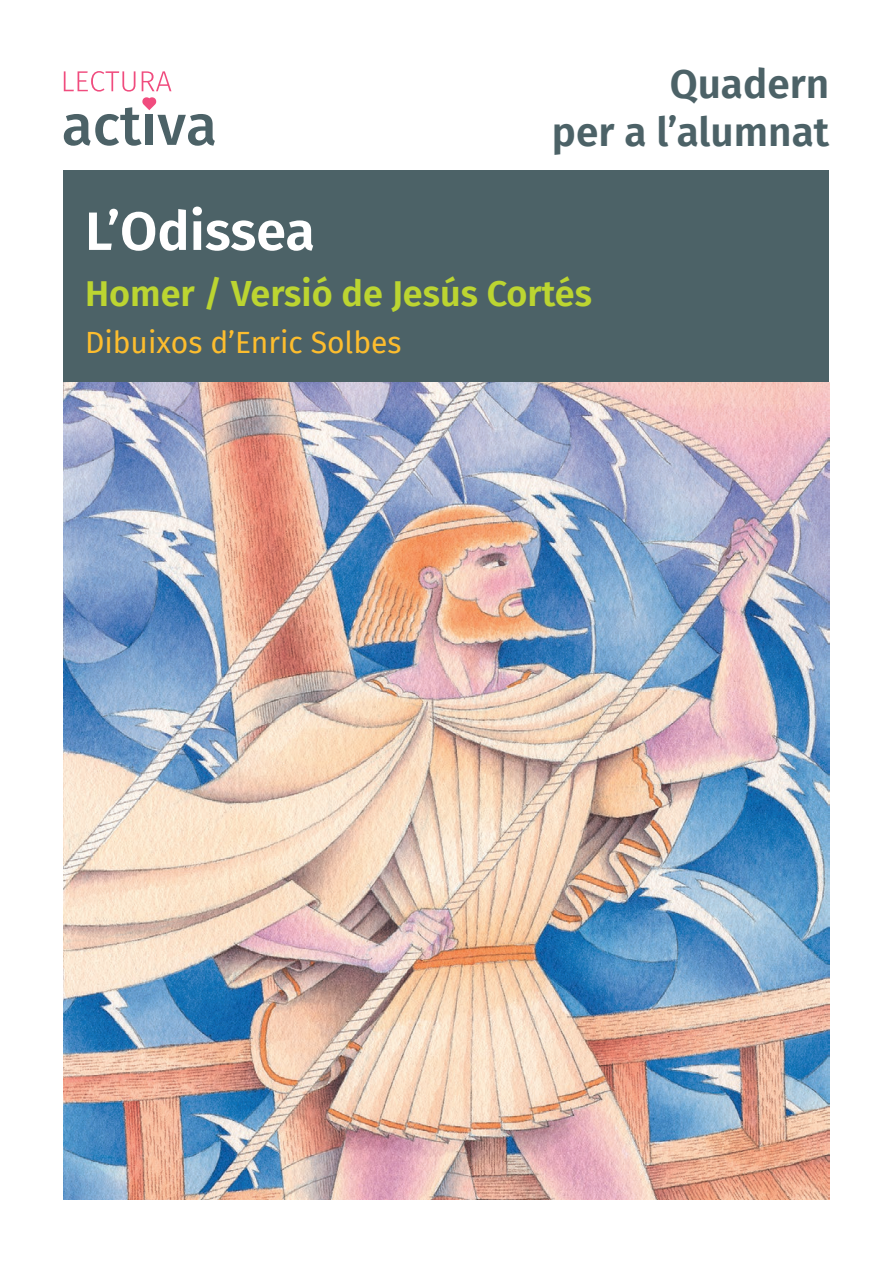
<style>
.page{position:relative;width:893px;height:1263px;background:#fff}
.page>*{position:absolute;margin:0;border:0;box-sizing:border-box;transform-origin:0 0}
.t1{font:600 54px "Fira Sans";color:#fff}
.t2{font:600 40.5px/47.2px "Fira Sans";color:#4c6267;text-align:right}
.t3{font:600 36px "Fira Sans";color:#bcd531}
.t4{font:30px "Fira Sans";color:#fdbd2e}
</style>
<div class="page">
<div style="left:64px;top:170px;width:765px;height:213px;background:#4c6267"></div>
<img style="left:64px;top:383px;width:765px;height:816px">
<svg style="left:64px;top:71px;width:151px;height:75px"></svg>
<p class="t2" style="left:552px;top:58px;width:279px">Quadern<br>per a l’alumnat</p>
<h1 class="t1" style="left:85px;top:187px;width:231px">L’Odissea</h1>
<p class="t3" style="left:85px;top:264px;width:508px">Homer / Versió de Jesús Cortés</p>
<p class="t4" style="left:85px;top:320px;width:318px">Dibuixos d’Enric Solbes</p>
</div>
